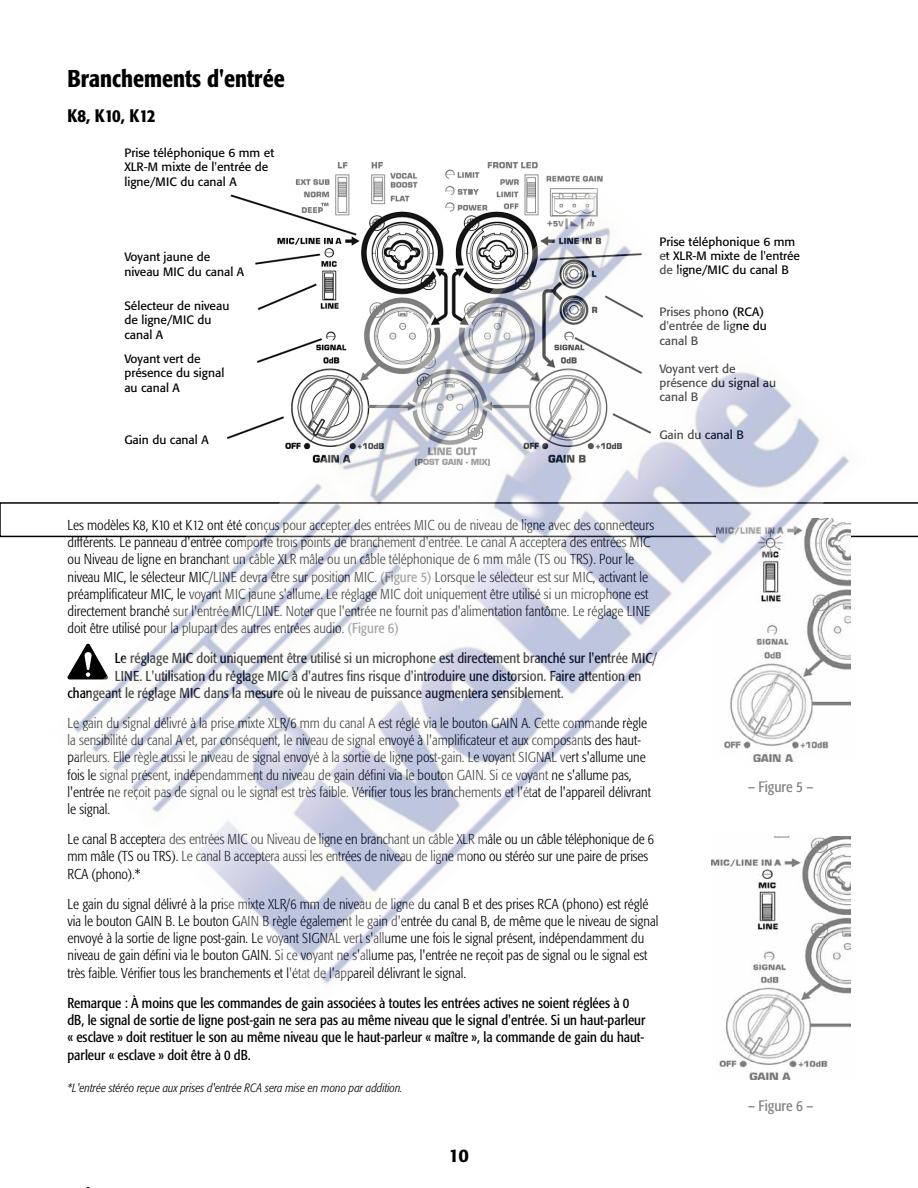
<style>
.page{position:relative;width:918px;height:1188px;background:#fff}
.page>*{position:absolute;margin:0;border:0;box-sizing:border-box;transform-origin:0 0}
.t1{font:500 condensed 24px "Formata";color:#000}
.t2{font:500 condensed 18px "Formata";color:#000}
.t3{font:500 18px "Formata";color:#000}
.t4{font:condensed 15px "Formata";color:#808285}
.t5{font:300 condensed 14.25px/17.1px "Formata";color:#000}
.t6{font:condensed 14.25px/17.4px "Formata";color:#000}
.t7{font:12px/14.4px "Formata";color:#000}
.t8{font:italic 300 condensed 12px "Formata";color:#000}
.s1{font-weight:400;color:#808285}
</style>
<div class="page">
<svg style="left:0;top:502px;width:918px;height:35px"></svg>
<img style="left:295px;top:163px;width:308px;height:24px">
<img style="left:719px;top:1001px;width:131px;height:79px">
<img style="left:52px;top:187px;width:814px;height:814px">
<h1 class="t1" style="left:68px;top:63px;width:219px">Branchements d'entrée</h1>
<p class="t2" style="left:68px;top:104px;width:90px">K8, K10, K12</p>
<p class="t7" style="left:124px;top:145px;width:151px">Prise téléphonique 6 mm et<br>XLR-M mixte de l'entrée de ligne/MIC du canal A</p>
<p class="t7" style="left:124px;top:250px;width:121px">Voyant jaune de niveau MIC du canal A</p>
<p class="t7" style="left:124px;top:298px;width:107px">Sélecteur de niveau de ligne/MIC du canal A</p>
<p class="t7" style="left:124px;top:351px;width:101px">Voyant vert de présence du signal au canal A</p>
<p class="t7" style="left:124px;top:433px;width:86px">Gain du canal A</p>
<p class="t7" style="left:659px;top:234px;width:142px">Prise téléphonique 6 mm et XLR-M mixte de l'entrée de ligne/MIC du canal B</p>
<p class="t7" style="left:659px;top:305px;width:109px">Prises phono (RCA) d'entrée de ligne du canal B</p>
<p class="t7" style="left:659px;top:361px;width:118px">Voyant vert de présence du signal au canal B</p>
<p class="t7" style="left:659px;top:427px;width:86px">Gain du canal B</p>
<p class="t5" style="left:68px;top:517px;width:588px">Les modèles K8, K10 et K12 ont été conçus pour accepter des entrées MIC ou de niveau de ligne avec des connecteurs différents. Le panneau d'entrée comporte trois points de branchement d'entrée. Le canal A acceptera des entrées MIC ou Niveau de ligne en branchant un câble XLR mâle ou un câble téléphonique de 6 mm mâle (TS ou TRS). Pour le niveau MIC, le sélecteur MIC/LINE devra être sur position MIC. <span class="s1">(Figure 5)</span> Lorsque le sélecteur est sur MIC, activant le préamplificateur MIC, le voyant MIC jaune s'allume. Le réglage MIC doit uniquement être utilisé si un microphone est directement branché sur l'entrée MIC/LINE. Noter que l'entrée ne fournit pas d'alimentation fantôme. Le réglage LINE doit être utilisé pour la plupart des autres entrées audio. <span class="s1">(Figure 6)</span></p>
<p class="t6" style="left:115px;top:650px;width:544px">Le réglage MIC doit uniquement être utilisé si un microphone est directement branché sur l'entrée MIC/</p>
<p class="t6" style="left:115px;top:667px;width:528px">LINE. L'utilisation du réglage MIC à d'autres fins risque d'introduire une distorsion. Faire attention en</p>
<p class="t6" style="left:68px;top:684px;width:498px">changeant le réglage MIC dans la mesure où le niveau de puissance augmentera sensiblement.</p>
<p class="t5" style="left:68px;top:715px;width:585px">Le gain du signal délivré à la prise mixte XLR/6 mm du canal A est réglé via le bouton GAIN A. Cette commande règle la sensibilité du canal A et, par conséquent, le niveau de signal envoyé à l'amplificateur et aux composants des haut&shy;parleurs. Elle règle aussi le niveau de signal envoyé à la sortie de ligne post-gain. Le voyant SIGNAL vert s'allume une fois le signal présent, indépendamment du niveau de gain défini via le bouton GAIN. Si ce voyant ne s'allume pas, l'entrée ne reçoit pas de signal ou le signal est très faible. Vérifier tous les branchements et l'état de l'appareil délivrant le signal.</p>
<p class="t5" style="left:68px;top:831px;width:588px">Le canal B acceptera des entrées MIC ou Niveau de ligne en branchant un câble XLR mâle ou un câble téléphonique de 6 mm mâle (TS ou TRS). Le canal B acceptera aussi les entrées de niveau de ligne mono ou stéréo sur une paire de prises<br>RCA (phono).*</p>
<p class="t5" style="left:68px;top:896px;width:592px">Le gain du signal délivré à la prise mixte XLR/6 mm de niveau de ligne du canal B et des prises RCA (phono) est réglé via le bouton GAIN B. Le bouton GAIN B règle également le gain d'entrée du canal B, de même que le niveau de signal envoyé à la sortie de ligne post-gain. Le voyant SIGNAL vert s'allume une fois le signal présent, indépendamment du niveau de gain défini via le bouton GAIN. Si ce voyant ne s'allume pas, l'entrée ne reçoit pas de signal ou le signal est très faible. Vérifier tous les branchements et l'état de l'appareil délivrant le signal.</p>
<p class="t6" style="left:68px;top:995px;width:580px">Remarque : À moins que les commandes de gain associées à toutes les entrées actives ne soient réglées à 0 dB, le signal de sortie de ligne post-gain ne sera pas au même niveau que le signal d'entrée. Si un haut-parleur « esclave » doit restituer le son au même niveau que le haut-parleur « maître », la commande de gain du haut&shy;parleur « esclave » doit être à 0 dB.</p>
<p class="t8" style="left:68px;top:1081px;width:337px">*L'entrée stéréo reçue aux prises d'entrée RCA sera mise en mono par addition.</p>
<p class="t3" style="left:449px;top:1144px;width:22px">10</p>
<p class="t4" style="left:748px;top:778px;width:67px">– Figure 5 –</p>
<p class="t4" style="left:748px;top:1097px;width:67px">– Figure 6 –</p>
</div>
